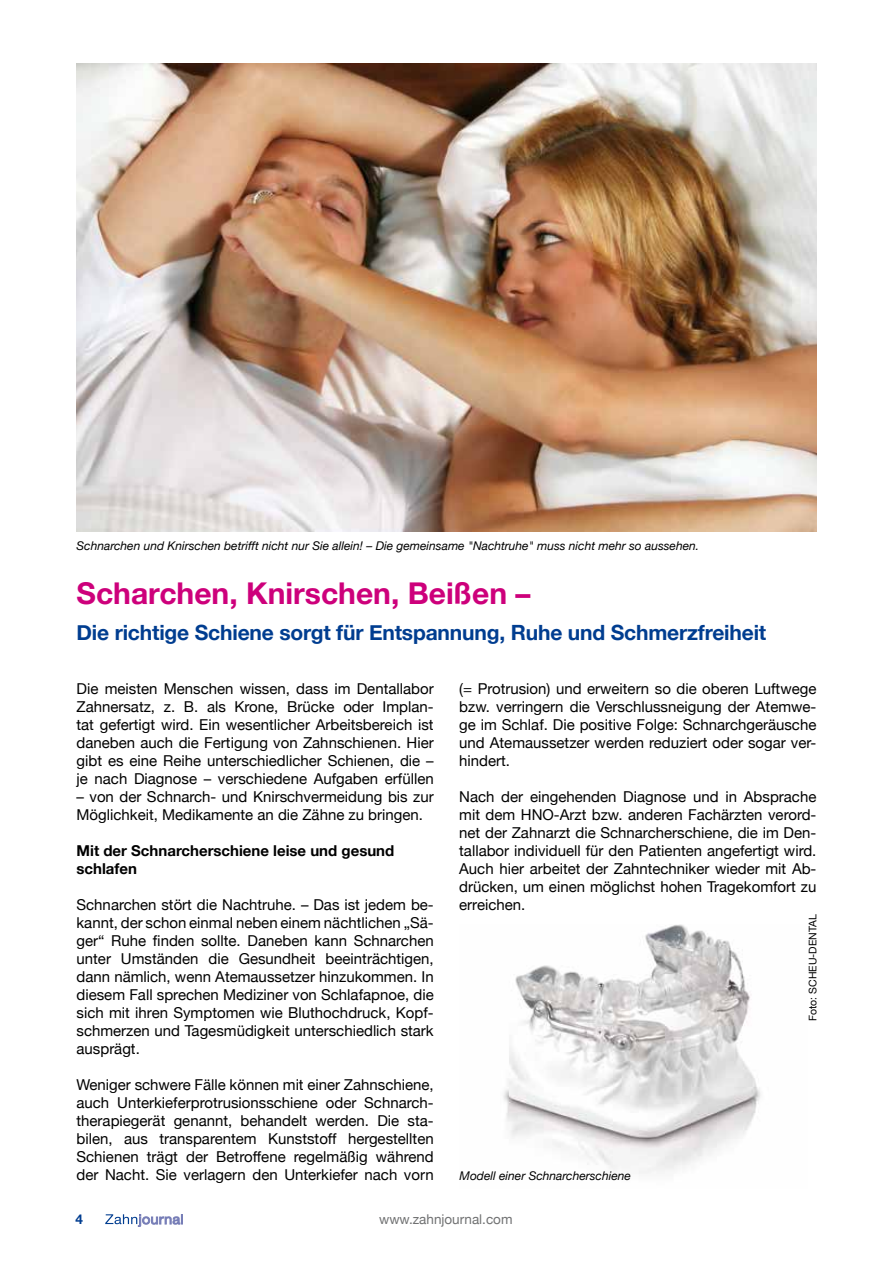
<style>
.page{position:relative;width:893px;height:1263px;background:#fff}
.page>*{position:absolute;margin:0;border:0;box-sizing:border-box;transform-origin:0 0}
.t1{font:700 30px "Helvetica Neue";color:#cd007b}
.t2{font:700 21px "Helvetica Neue";letter-spacing:-.01em;color:#003d90}
.t3{font:15px/18px "Helvetica Neue";color:#000;text-align:justify}
.t4{font:700 15px/18px "Helvetica Neue";color:#000}
.t5{font:13.5px "Helvetica Neue";color:#707172}
.t6{font:700 13.5px "Helvetica Neue";color:#003d90}
.t7{font:italic 12px "Helvetica Neue";color:#000}
.t8{font:10.5px "Helvetica Neue";color:#000}
</style>
<div class="page">
<svg style="left:105px;top:1214px;width:78px;height:13px"></svg>
<img style="left:77px;top:64px;width:739px;height:468px">
<img style="left:503px;top:924px;width:258px;height:250px">
<p class="t7" style="left:77px;top:538px;width:624px">Schnarchen und Knirschen betrifft nicht nur Sie allein! – Die gemeinsame "Nachtruhe" muss nicht mehr so aussehen.</p>
<h1 class="t1" style="left:77px;top:574px;width:455px">Scharchen, Knirschen, Beißen –</h1>
<h2 class="t2" style="left:77px;top:619px;width:691px">Die richtige Schiene sorgt für Entspannung, Ruhe und Schmerzfreiheit</h2>
<p class="t3" style="left:77px;top:679px;width:359px">Die meisten Menschen wissen, dass im Dentallabor Zahnersatz, z. B. als Krone, Brücke oder Implan&shy;tat gefertigt wird. Ein wesentlicher Arbeitsbereich ist daneben auch die Fertigung von Zahnschienen. Hier gibt es eine Reihe unterschiedlicher Schienen, die – je nach Diagnose – verschiedene Aufgaben erfüllen</p>
<p class="t3" style="left:77px;top:787px;width:359px">– von der Schnarch- und Knirschvermeidung bis zur<br>Möglichkeit, Medikamente an die Zähne zu bringen.</p>
<p class="t4" style="left:77px;top:841px;width:319px">Mit der Schnarcherschiene leise und gesund schlafen</p>
<p class="t3" style="left:77px;top:895px;width:359px">Schnarchen stört die Nachtruhe. – Das ist jedem be&shy;kannt, der schon einmal neben einem nächtlichen „Sä&shy;ger“ Ruhe finden sollte. Daneben kann Schnarchen unter Umständen die Gesundheit beeinträchtigen, dann nämlich, wenn Atemaussetzer hinzukommen. In diesem Fall sprechen Mediziner von Schlafapnoe, die sich mit ihren Symptomen wie Bluthochdruck, Kopf&shy;schmerzen und Tagesmüdigkeit unterschiedlich stark ausprägt.</p>
<p class="t3" style="left:77px;top:1075px;width:359px">Weniger schwere Fälle können mit einer Zahnschiene, auch Unterkieferprotrusionsschiene oder Schnarch&shy;therapiegerät genannt, behandelt werden. Die sta&shy;bilen, aus transparentem Kunststoff hergestellten Schienen trägt der Betroffene regelmäßig während der Nacht. Sie verlagern den Unterkiefer nach vorn</p>
<p class="t3" style="left:459px;top:679px;width:359px">(= Protrusion) und erweitern so die oberen Luftwege bzw. verringern die Verschlussneigung der Atemwe&shy;ge im Schlaf. Die positive Folge: Schnarchgeräusche und Atemaussetzer werden reduziert oder sogar ver&shy;hindert.</p>
<p class="t3" style="left:459px;top:787px;width:359px">Nach der eingehenden Diagnose und in Absprache mit dem HNO-Arzt bzw. anderen Fachärzten verord&shy;net der Zahnarzt die Schnarcherschiene, die im Den&shy;tallabor individuell für den Patienten angefertigt wird.<br>Auch hier arbeitet der Zahntechniker wieder mit Ab&shy;drücken, um einen möglichst hohen Tragekomfort zu erreichen.</p>
<p class="t8" style="left:806px;top:1021px;width:108px;rotate:-90deg">Foto: SCHEU-DENTAL</p>
<p class="t7" style="left:460px;top:1168px;width:173px">Modell einer Schnarcherschiene</p>
<p class="t6" style="left:75px;top:1211px;width:9px">4</p>
<p class="t5" style="left:379px;top:1211px;width:135px">www.zahnjournal.com</p>
</div>
